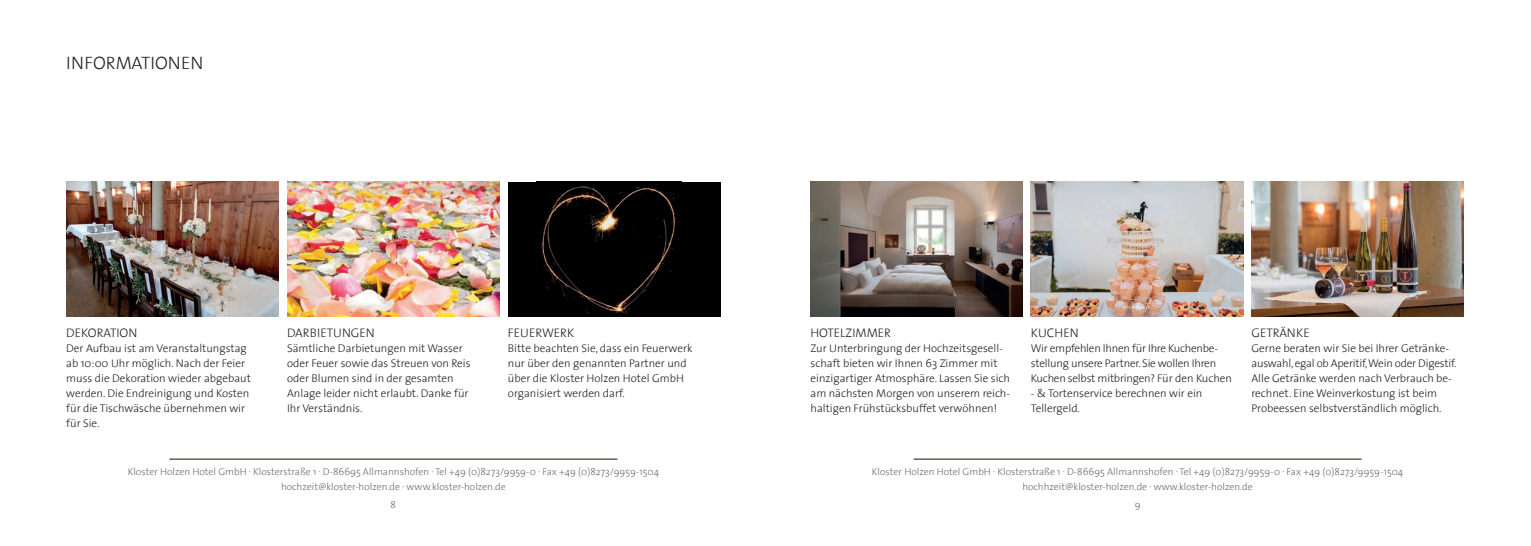
<style>
.page{position:relative;width:1531px;height:546px;background:#fff}
.page>*{position:absolute;margin:0;border:0;box-sizing:border-box;transform-origin:0 0}
.t1{font:300 18.12px "The Sans";color:#231f20}
.t2{font:300 12.5px "The Sans";color:#231f20}
.t3{font:300 11.25px/15px "The Sans";color:#231f20}
.t4{font:300 11.25px/15px "The Sans";letter-spacing:-.02em;color:#231f20}
.t5{font:300 10px/15px "The Sans";color:#6c6d70;text-align:center}
</style>
<div class="page">
<hr style="left:169px;top:459px;width:448px;height:1px;background:#230d02">
<hr style="left:913px;top:459px;width:448px;height:1px;background:#230d02">
<img style="left:288px;top:182px;width:212px;height:134px">
<img style="left:66px;top:182px;width:213px;height:134px">
<div style="left:508px;top:182px;width:212px;height:134px;background:#000001"></div>
<img style="left:541px;top:184px;width:135px;height:132px">
<img style="left:1031px;top:182px;width:212px;height:134px">
<img style="left:810px;top:182px;width:213px;height:134px">
<img style="left:1251px;top:182px;width:212px;height:134px">
<h1 class="t1" style="left:66px;top:48px;width:139px">INFORMATIONEN</h1>
<p class="t2" style="left:66px;top:322px;width:73px">DEKORATION</p>
<p class="t3" style="left:66px;top:340px;width:186px">Der Aufbau ist am Veranstaltungstag ab 10:00 Uhr möglich. Nach der Feier muss die Dekoration wieder abgebaut werden. Die Endreinigung und Kosten für die Tischwäsche übernehmen wir für Sie.</p>
<p class="t2" style="left:287px;top:322px;width:89px">DARBIETUNGEN</p>
<p class="t3" style="left:287px;top:340px;width:185px">Sämtliche Darbietungen mit Wasser oder Feuer sowie das Streuen von Reis oder Blumen sind in der gesamten<br>Anlage leider nicht erlaubt. Danke für<br>Ihr Verständnis.</p>
<p class="t2" style="left:508px;top:322px;width:68px">FEUERWERK</p>
<p class="t3" style="left:508px;top:340px;width:186px">Bitte beachten Sie, dass ein Feuerwerk nur über den genannten Partner und über die Kloster Holzen Hotel GmbH organisiert werden darf.</p>
<p class="t5" style="left:128px;top:464px;width:533px">Kloster Holzen Hotel GmbH . Klosterstraße 1 . D-86695 Allmannshofen . Tel +49 (0)8273/9959-0 . Fax +49 (0)8273/9959-1504 hochzeit@kloster-holzen.de . www.kloster-holzen.de</p>
<p class="t5" style="left:391px;top:496px;width:7px">8</p>
<p class="t2" style="left:810px;top:322px;width:82px">HOTELZIMMER</p>
<p class="t3" style="left:810px;top:340px;width:201px">Zur Unterbringung der Hochzeitsgesell&shy;schaft bieten wir Ihnen 63 Zimmer mit einzigartiger Atmosphäre. Lassen Sie sich am nächsten Morgen von unserem reich&shy;haltigen Frühstücksbuffet verwöhnen!</p>
<p class="t2" style="left:1031px;top:322px;width:49px">KUCHEN</p>
<p class="t4" style="left:1031px;top:340px;width:203px">Wir empfehlen Ihnen für Ihre Kuchenbe&shy;stellung unsere Partner. Sie wollen Ihren<br>Kuchen selbst mitbringen? Für den Kuchen</p>
<p class="t3" style="left:1031px;top:385px;width:173px">- &amp; Tortenservice berechnen wir ein<br>Tellergeld.</p>
<p class="t2" style="left:1251px;top:322px;width:60px">GETRÄNKE</p>
<p class="t3" style="left:1251px;top:340px;width:206px">Gerne beraten wir Sie bei Ihrer Getränke&shy;auswahl, egal ob Aperitif, Wein oder Digestif.<br>Alle Getränke werden nach Verbrauch be&shy;rechnet. Eine Weinverkostung ist beim Probeessen selbstverständlich möglich.</p>
<p class="t5" style="left:872px;top:464px;width:533px">Kloster Holzen Hotel GmbH . Klosterstraße 1 . D-86695 Allmannshofen . Tel +49 (0)8273/9959-0 . Fax +49 (0)8273/9959-1504 hochhzeit@kloster-holzen.de . www.kloster-holzen.de</p>
<p class="t5" style="left:1134px;top:496px;width:7px">9</p>
</div>
